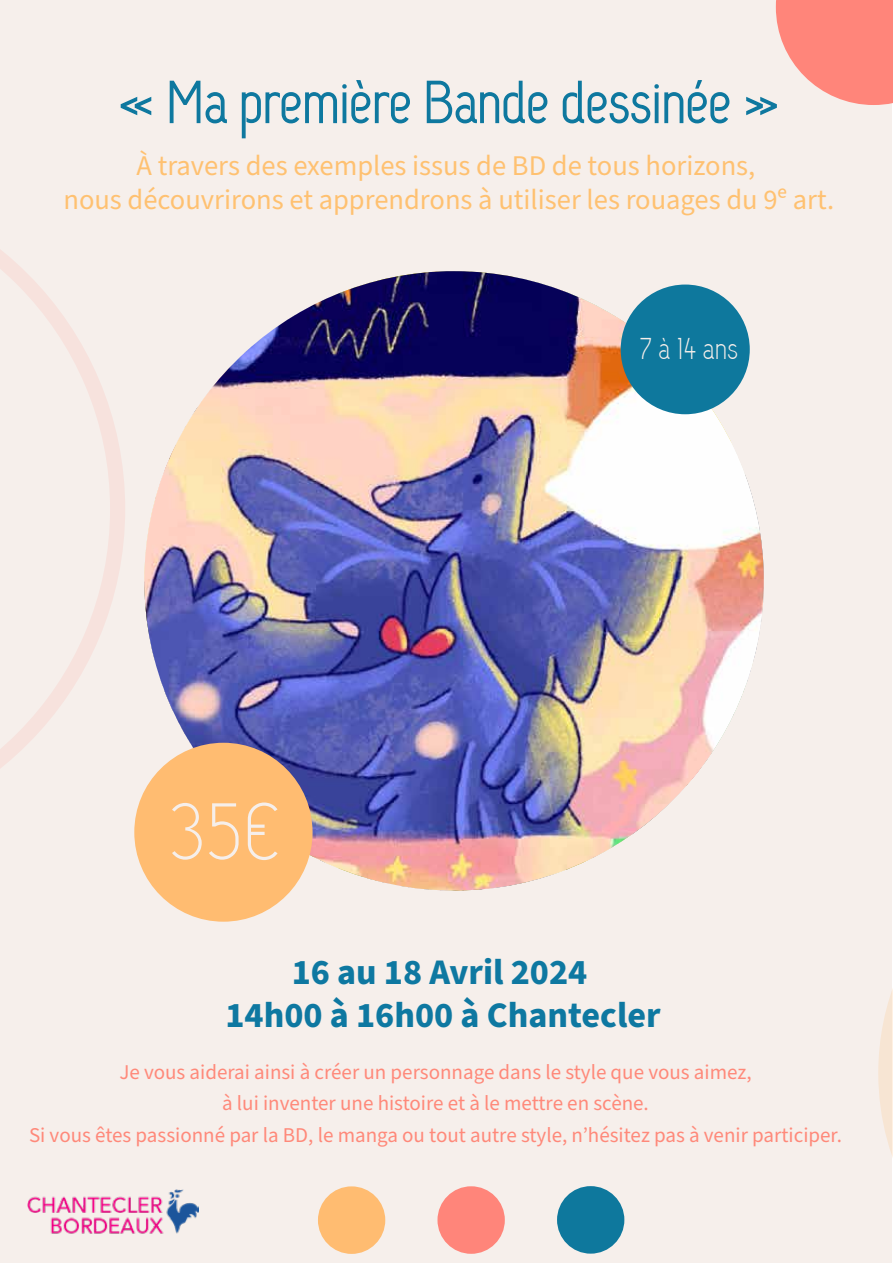
<style>
.page{position:relative;width:893px;height:1263px;background:#fff}
.page>*{position:absolute;margin:0;border:0;box-sizing:border-box;transform-origin:0 0}
.t1{font:79.95px "Capsuula";color:#f6efeb}
.t2{font:58.5px "Capsuula";color:#0e789f}
.t3{font:700 36px/43.2px "Source Sans Pro";color:#0e78a1;text-align:center}
.t4{font:30px "Capsuula";color:#f6efeb}
.t5{font:28.5px/34.2px "Source Sans Pro";color:#ffc171;text-align:center}
.t6{font:21px/31.5px "Source Sans Pro";color:#ff897a;text-align:center}
</style>
<div class="page">
<div style="left:0;top:0;width:891px;height:1262px;background:#f6efeb"></div>
<svg style="left:0;top:176px;width:125px;height:665px;background:#f6ede9"></svg>
<svg style="left:878px;top:818px;width:15px;height:445px;background:#f6ede6"></svg>
<div style="left:557px;top:1186px;width:67px;height:68px;background:#0e789d;border-radius:50%"></div>
<div style="left:318px;top:1186px;width:67px;height:68px;background:#ffbc71;border-radius:50%"></div>
<div style="left:437px;top:1186px;width:68px;height:68px;background:#ff857a;border-radius:50%"></div>
<img style="left:144px;top:271px;width:620px;height:619px;border-radius:310px">
<div style="left:621px;top:285px;width:129px;height:129px;background:#0e789d;border-radius:50%"></div>
<div style="left:134px;top:743px;width:178px;height:179px;background:#ffbc71;border-radius:50%"></div>
<img style="left:26px;top:1189px;width:172px;height:49px">
<svg style="left:120px;top:96px;width:33px;height:20px"></svg>
<svg style="left:169px;top:80px;width:59px;height:44px;background:#bdd1d8"></svg>
<svg style="left:241px;top:79px;width:170px;height:60px;background:#d0dbde"></svg>
<svg style="left:426px;top:80px;width:122px;height:44px;background:#bcd1d7"></svg>
<svg style="left:562px;top:79px;width:168px;height:45px;background:#c1d4d9"></svg>
<svg style="left:745px;top:0;width:148px;height:116px;background:#f8afa7"></svg>
<h2 class="t2" style="left:117px;top:69px;width:664px">« Ma première Bande dessinée »</h2>
<h3 class="t5" style="left:63px;top:149px;width:772px">À travers des exemples issus de BD de tous horizons,<br>nous découvrirons et apprendrons à utiliser les rouages du 9e art.</h3>
<h1 class="t1" style="left:169px;top:786px;width:113px">35€</h1>
<h3 class="t4" style="left:639px;top:332px;width:101px">7 à 14 ans</h3>
<h3 class="t3" style="left:225px;top:951px;width:437px">16 au 18 Avril 2024<br>14h00 à 16h00 à Chantecler</h3>
<p class="t6" style="left:29px;top:1057px;width:814px">Je vous aiderai ainsi à créer un personnage dans le style que vous aimez,<br>à lui inventer une histoire et à le mettre en scène.<br>Si vous êtes passionné par la BD, le manga ou tout autre style, n’hésitez pas à venir participer.</p>
</div>
